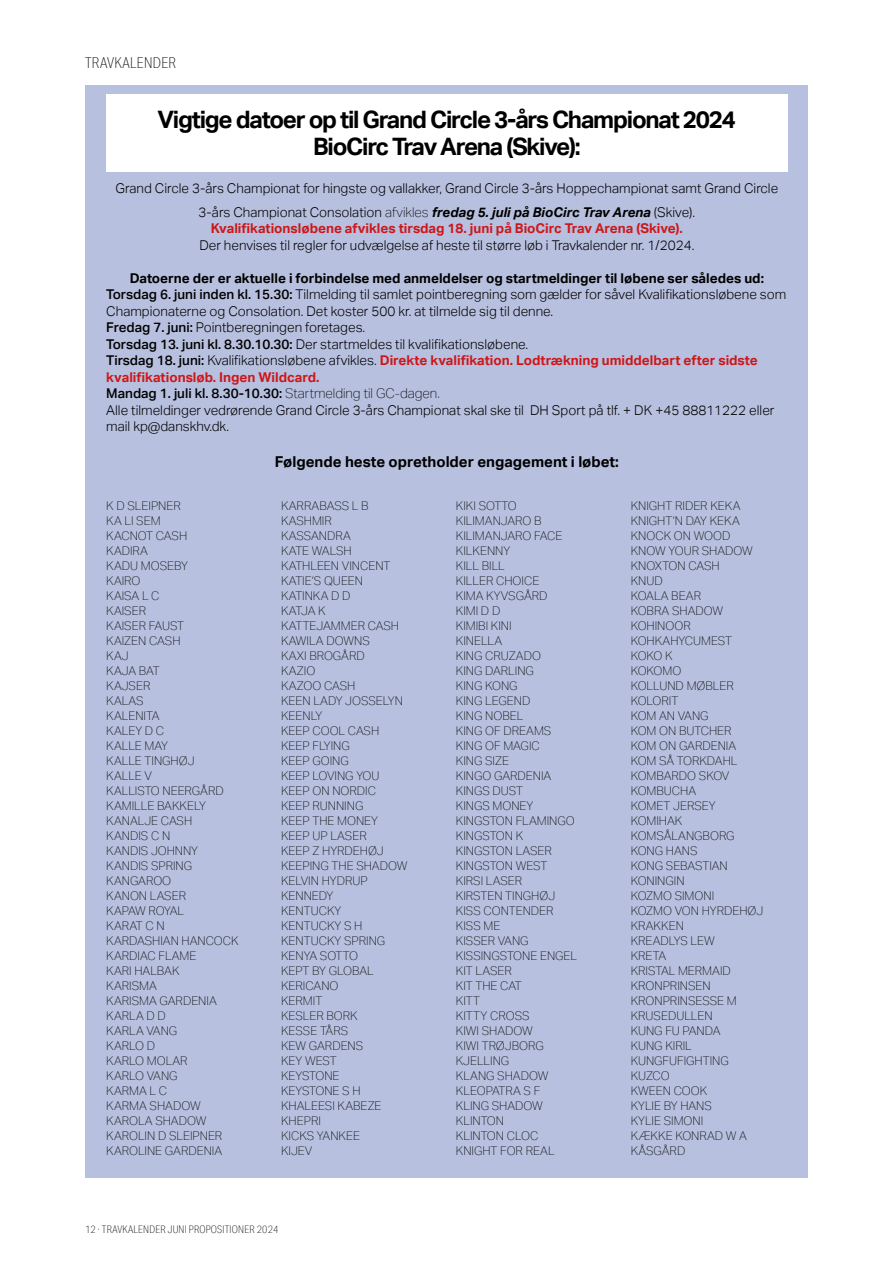
<style>
.page{position:relative;width:893px;height:1263px;background:#fff}
.page>*{position:absolute;margin:0;border:0;box-sizing:border-box;transform-origin:0 0}
.t1{font:700 24px/27px "Aktiv Grotesk";letter-spacing:-.05em;color:#000;text-align:center}
.t2{font:700 15px "Aktiv Grotesk";color:#000}
.t3{font:100 15px "Aktiv Grotesk Cd";letter-spacing:.02em;color:#000}
.t4{font:300 13.5px/16.5px "Aktiv Grotesk";color:#000;text-align:center}
.t5{font:700 13.5px "Aktiv Grotesk";color:#cd1719}
.t6{font:100 12px/15px "Aktiv Grotesk";color:#000}
.t7{font:100 10.5px "Aktiv Grotesk Cd";letter-spacing:.02em;color:#000}
.s1{font-weight:100}
.s2{font-weight:700;font-style:italic}
.s3{font-weight:700}
.s4{font-weight:500}
.s5{font-weight:700;color:#cd1719}
</style>
<div class="page">
<div style="left:85px;top:85px;width:723px;height:1093px;background:#b7c0de"></div>
<div style="left:106px;top:94px;width:681px;height:78px;background:#fff"></div>
<p class="t3" style="left:85px;top:54px;width:92px">TRAVKALENDER</p>
<h1 class="t1" style="left:158px;top:107px;width:580px">Vigtige datoer op til Grand Circle 3-års Championat 2024<br>BioCirc Trav Arena (Skive):</h1>
<p class="t4" style="left:115px;top:176px;width:664px;line-height:24px">Grand Circle 3-års Championat for hingste og vallakker, Grand Circle 3-års Hoppechampionat samt Grand Circle<br>3-års Championat Consolation <span class="s1">afvikles</span> <span class="s2">fredag 5. juli på BioCirc Trav Arena</span> (Skive).</p>
<p class="t5" style="left:211px;top:220px;width:474px">Kvalifikationsløbene afvikles tirsdag 18. juni på BioCirc Trav Arena (Skive).</p>
<p class="t4" style="left:199px;top:237px;width:496px">Der henvises til regler for udvælgelse af heste til større løb i Travkalender nr. 1/2024.</p>
<p class="t4" style="left:106px;top:270px;width:681px;text-align:left;text-indent:24px"><span class="s3">Datoerne der er aktuelle i forbindelse med anmeldelser og startmeldinger til løbene ser således ud:<br></span><span class="s4">Torsdag 6. juni inden kl. 15.30:</span> Tilmelding til samlet pointberegning som gælder for såvel Kvalifikationsløbene som Championaterne og Consolation. Det koster 500 kr. at tilmelde sig til denne.<br><span class="s4">Fredag 7. juni:</span> Pointberegningen foretages.<br><span class="s4">Torsdag 13. juni kl. 8.30.10.30:</span> Der startmeldes til kvalifikationsløbene.<br><span class="s4">Tirsdag 18. juni:</span> Kvalifikationsløbene afvikles. <span class="s5">Direkte kvalifikation. Lodtrækning umiddelbart efter sidste kvalifikationsløb. Ingen Wildcard.<br></span><span class="s4">Mandag 1. juli kl. 8.30-10.30:</span> <span class="s1">Startmelding til GC-dagen.<br></span>Alle tilmeldinger vedrørende Grand Circle 3-års Championat skal ske til DH Sport på tlf. + DK +45 88811222 eller mail kp@danskhv.dk.</p>
<p class="t2" style="left:275px;top:453px;width:346px">Følgende heste opretholder engagement i løbet:</p>
<p class="t6" style="left:106px;top:498px;width:134px">K D SLEIPNER<br>KA LI SEM<br>KACNOT CASH<br>KADIRA<br>KADU MOSEBY<br>KAIRO<br>KAISA L C<br>KAISER<br>KAISER FAUST<br>KAIZEN CASH<br>KAJ<br>KAJA BAT<br>KAJSER<br>KALAS<br>KALENITA<br>KALEY D C<br>KALLE MAY<br>KALLE TINGHØJ<br>KALLE V<br>KALLISTO NEERGÅRD<br>KAMILLE BAKKELY<br>KANALJE CASH<br>KANDIS C N<br>KANDIS JOHNNY<br>KANDIS SPRING<br>KANGAROO<br>KANON LASER<br>KAPAW ROYAL<br>KARAT C N<br>KARDASHIAN HANCOCK<br>KARDIAC FLAME<br>KARI HALBAK<br>KARISMA<br>KARISMA GARDENIA<br>KARLA D D<br>KARLA VANG<br>KARLO D<br>KARLO MOLAR<br>KARLO VANG<br>KARMA L C<br>KARMA SHADOW<br>KAROLA SHADOW<br>KAROLIN D SLEIPNER<br>KAROLINE GARDENIA</p>
<p class="t6" style="left:281px;top:498px;width:128px">KARRABASS L B<br>KASHMIR<br>KASSANDRA<br>KATE WALSH<br>KATHLEEN VINCENT<br>KATIE’S QUEEN<br>KATINKA D D<br>KATJA K<br>KATTEJAMMER CASH<br>KAWILA DOWNS<br>KAXI BROGÅRD<br>KAZIO<br>KAZOO CASH<br>KEEN LADY JOSSELYN<br>KEENLY<br>KEEP COOL CASH<br>KEEP FLYING<br>KEEP GOING<br>KEEP LOVING YOU<br>KEEP ON NORDIC<br>KEEP RUNNING<br>KEEP THE MONEY<br>KEEP UP LASER<br>KEEP Z HYRDEHØJ<br>KEEPING THE SHADOW<br>KELVIN HYDRUP<br>KENNEDY<br>KENTUCKY<br>KENTUCKY S H<br>KENTUCKY SPRING<br>KENYA SOTTO<br>KEPT BY GLOBAL<br>KERICANO<br>KERMIT<br>KESLER BORK<br>KESSE TÅRS<br>KEW GARDENS<br>KEY WEST<br>KEYSTONE<br>KEYSTONE S H<br>KHALEESI KABEZE<br>KHEPRI<br>KICKS YANKEE<br>KIJEV</p>
<p class="t6" style="left:456px;top:498px;width:123px">KIKI SOTTO<br>KILIMANJARO B<br>KILIMANJARO FACE<br>KILKENNY<br>KILL BILL<br>KILLER CHOICE<br>KIMA KYVSGÅRD<br>KIMI D D<br>KIMIBI KINI<br>KINELLA<br>KING CRUZADO<br>KING DARLING<br>KING KONG<br>KING LEGEND<br>KING NOBEL<br>KING OF DREAMS<br>KING OF MAGIC<br>KING SIZE<br>KINGO GARDENIA<br>KINGS DUST<br>KINGS MONEY<br>KINGSTON FLAMINGO<br>KINGSTON K<br>KINGSTON LASER<br>KINGSTON WEST<br>KIRSI LASER<br>KIRSTEN TINGHØJ<br>KISS CONTENDER<br>KISS ME<br>KISSER VANG<br>KISSINGSTONE ENGEL<br>KIT LASER<br>KIT THE CAT<br>KITT<br>KITTY CROSS<br>KIWI SHADOW<br>KIWI TRØJBORG<br>KJELLING<br>KLANG SHADOW<br>KLEOPATRA S F<br>KLING SHADOW<br>KLINTON<br>KLINTON CLOC<br>KNIGHT FOR REAL</p>
<p class="t6" style="left:631px;top:498px;width:134px">KNIGHT RIDER KEKA<br>KNIGHT’N DAY KEKA<br>KNOCK ON WOOD<br>KNOW YOUR SHADOW<br>KNOXTON CASH<br>KNUD<br>KOALA BEAR<br>KOBRA SHADOW<br>KOHINOOR<br>KOHKAHYCUMEST<br>KOKO K<br>KOKOMO<br>KOLLUND MØBLER<br>KOLORIT<br>KOM AN VANG<br>KOM ON BUTCHER<br>KOM ON GARDENIA<br>KOM SÅ TORKDAHL<br>KOMBARDO SKOV<br>KOMBUCHA<br>KOMET JERSEY<br>KOMIHAK<br>KOMSÅLANGBORG<br>KONG HANS<br>KONG SEBASTIAN<br>KONINGIN<br>KOZMO SIMONI<br>KOZMO VON HYRDEHØJ<br>KRAKKEN<br>KREADLYS LEW<br>KRETA<br>KRISTAL MERMAID<br>KRONPRINSEN<br>KRONPRINSESSE M<br>KRUSEDULLEN<br>KUNG FU PANDA<br>KUNG KIRIL<br>KUNGFUFIGHTING<br>KUZCO<br>KWEEN COOK<br>KYLIE BY HANS<br>KYLIE SIMONI<br>KÆKKE KONRAD W A<br>KÅSGÅRD</p>
<p class="t7" style="left:85px;top:1223px;width:195px">12 · TRAVKALENDER JUNI PROPOSITIONER 2024</p>
</div>
